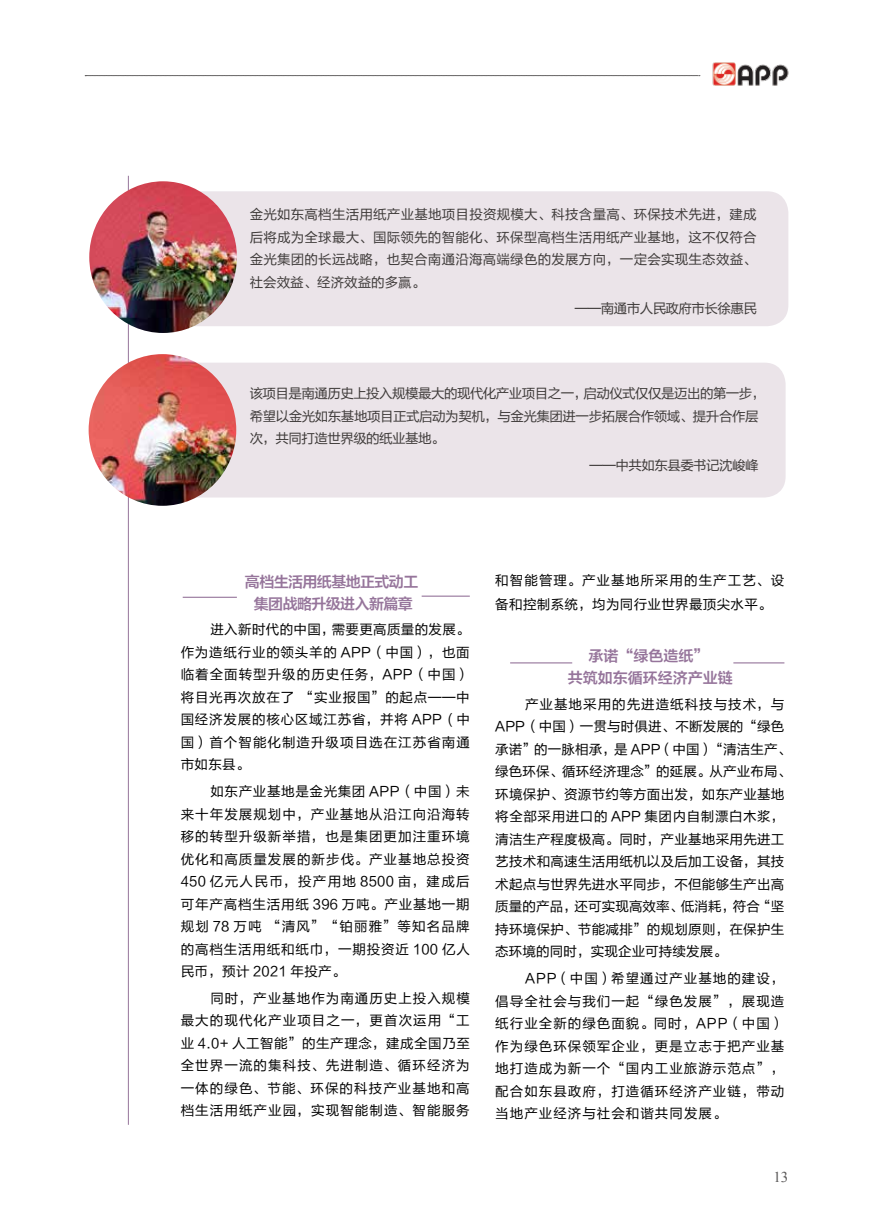
<style>
.page{position:relative;width:893px;height:1212px;background:#fff}
.page>*{position:absolute;margin:0;border:0;box-sizing:border-box;transform-origin:0 0}
.t1{font:15px/22.2px "FZLTZCHK GBK1 0";letter-spacing:-.04em;color:#96759b;text-align:center}
.t2{font:15px/22.2px "FZLTZCHK GBK1 0";color:#96759b;text-align:center}
.t3{font:15px "Times New Roman";color:#595757}
.t4{font:13.5px/22.5px "FZLTHK GBK1 0";letter-spacing:.045em;color:#000;text-align:justify}
.t5{font:13.5px/22.5px "FZLTHK GBK1 0";letter-spacing:.02em;color:#000}
.t6{font:13.5px/22.5px "FZLTHK GBK1 0";letter-spacing:-.035em;color:#3e3a39}
.t7{font:13.5px/23.9px "FZLTHK GBK1 0";letter-spacing:.025em;color:#000}
</style>
<div class="page">
<svg style="left:85px;top:75px;width:615px;height:1px"></svg>
<img style="left:712px;top:62px;width:77px;height:24px">
<hr style="left:128px;top:176px;width:1px;height:949px;background:#96759b">
<div style="left:134px;top:363px;width:652px;height:134px;background:#ebe4e9;border-radius:21px"></div>
<img style="left:89px;top:354px;width:147px;height:152px">
<div style="left:143px;top:191px;width:645px;height:135px;background:#ebe4e9;border-radius:21px"></div>
<img style="left:89px;top:181px;width:148px;height:152px">
<hr style="left:183px;top:597px;width:54px;height:1px;background:#96759b">
<hr style="left:422px;top:596px;width:48px;height:1px;background:#96759b">
<hr style="left:510px;top:662px;width:62px;height:1px;background:#96759b">
<hr style="left:733px;top:662px;width:51px;height:1px;background:#96759b">
<p class="t6" style="left:250px;top:203px;width:509px;text-align:justify">金光如东高档生活用纸产业基地项目投资规模大、科技含量高、环保技术先进，建成后将成为全球最大、国际领先的智能化、环保型高档生活用纸产业基地，这不仅符合金光集团的长远战略，也契合南通沿海高端绿色的发展方向，一定会实现生态效益、社会效益、经济效益的多赢。</p>
<p class="t6" style="left:575px;top:298px;width:183px">——南通市人民政府市长徐惠民</p>
<p class="t6" style="left:250px;top:383px;width:517px">该项目是南通历史上投入规模最大的现代化产业项目之一，启动仪式仅仅是迈出的第一步，希望以金光如东基地项目正式启动为契机，与金光集团进一步拓展合作领域、提升合作层次，共同打造世界级的纸业基地。</p>
<p class="t6" style="left:590px;top:454px;width:171px">——中共如东县委书记沈峻峰</p>
<p class="t1" style="left:245px;top:570px;width:175px">高档生活用纸基地正式动工集团战略升级进入新篇章</p>
<p class="t4" style="left:181px;top:619px;width:291px;text-indent:30px">进入新时代的中国，需要更高质量的发展。作为造纸行业的领头羊的 APP（中国），也面临着全面转型升级的历史任务，APP（中国）将目光再次放在了 “实业报国”的起点——中国经济发展的核心区域江苏省，并将 APP ( 中国）首个智能化制造升级项目选在江苏省南通市如东县。</p>
<p class="t4" style="left:181px;top:780px;width:291px;text-indent:30px">如东产业基地是金光集团 APP（中国）未来十年发展规划中，产业基地从沿江向沿海转移的转型升级新举措，也是集团更加注重环境优化和高质量发展的新步伐。产业基地总投资450 亿元人民币，投产用地 8500 亩，建成后可年产高档生活用纸 396 万吨。产业基地一期规划 78 万吨 “清风”“铂丽雅”等知名品牌的高档生活用纸和纸巾，一期投资近 100 亿人民币，预计 2021 年投产。</p>
<p class="t4" style="left:181px;top:987px;width:291px;text-indent:30px">同时，产业基地作为南通历史上投入规模最大的现代化产业项目之一，更首次运用“工业 4.0+ 人工智能”的生产理念，建成全国乃至全世界一流的集科技、先进制造、循环经济为一体的绿色、节能、环保的科技产业基地和高档生活用纸产业园，实现智能制造、智能服务</p>
<p class="t7" style="left:495px;top:569px;width:291px">和智能管理。产业基地所采用的生产工艺、设备和控制系统，均为同行业世界最顶尖水平。</p>
<p class="t2" style="left:568px;top:645px;width:166px">承诺“绿色造纸”<br>共筑如东循环经济产业链</p>
<p class="t5" style="left:495px;top:693px;width:297px;text-indent:30px">产业基地采用的先进造纸科技与技术，与<br>APP（中国）一贯与时俱进、不断发展的“绿色承诺”的一脉相承，是 APP（中国）“清洁生产、绿色环保、循环经济理念”的延展。从产业布局、环境保护、资源节约等方面出发，如东产业基地将全部采用进口的 APP 集团内自制漂白木浆，清洁生产程度极高。同时，产业基地采用先进工艺技术和高速生活用纸机以及后加工设备，其技术起点与世界先进水平同步，不但能够生产出高质量的产品，还可实现高效率、低消耗，符合“坚持环境保护、节能减排”的规划原则，在保护生态环境的同时，实现企业可持续发展。</p>
<p class="t4" style="left:495px;top:967px;width:291px;text-indent:30px">APP（中国）希望通过产业基地的建设，倡导全社会与我们一起“绿色发展”，展现造纸行业全新的绿色面貌。同时，APP（中国）作为绿色环保领军企业，更是立志于把产业基地打造成为新一个“国内工业旅游示范点”，配合如东县政府，打造循环经济产业链，带动当地产业经济与社会和谐共同发展。</p>
<p class="t3" style="left:773px;top:1167px;width:16px">13</p>
</div>
